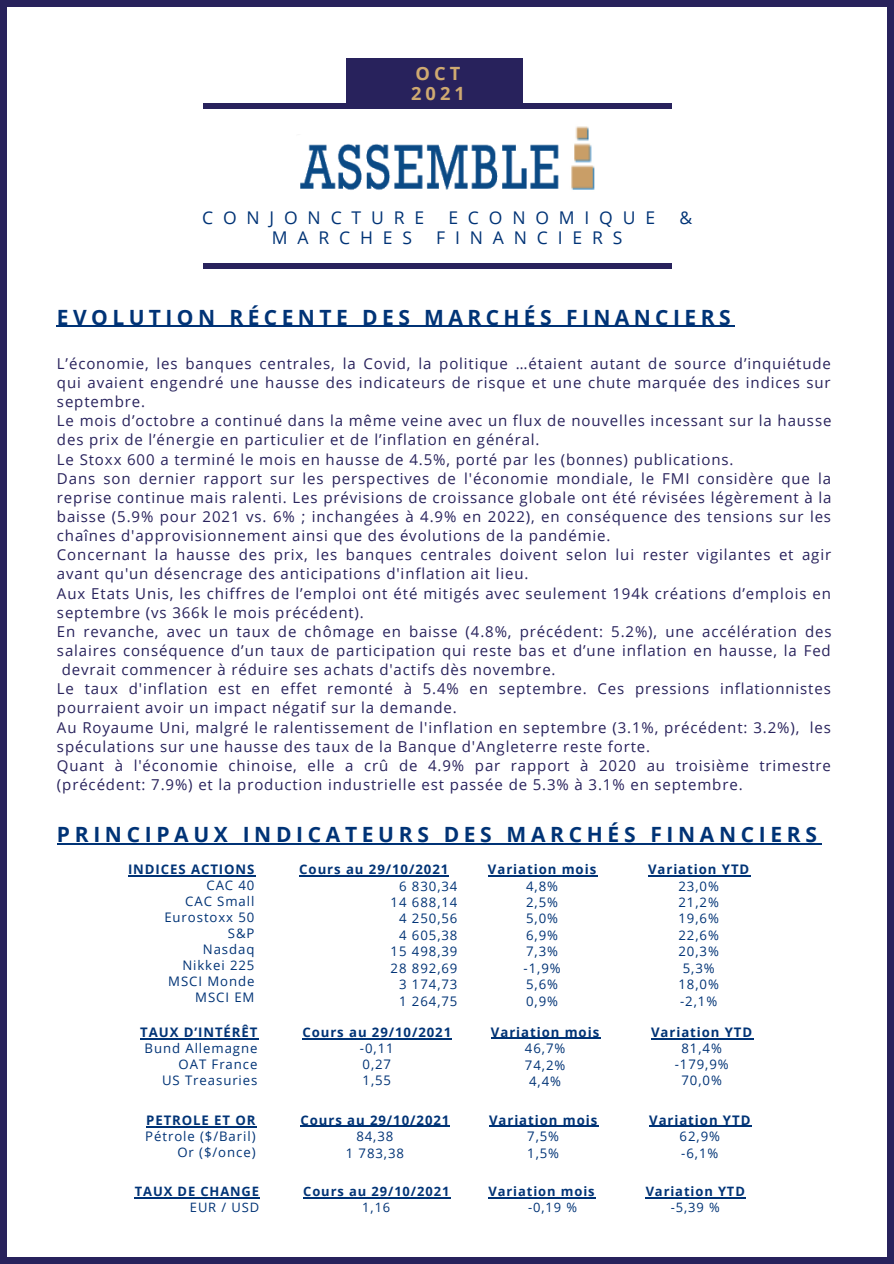
<style>
.page{position:relative;width:894px;height:1264px;background:#fff}
.page>*{position:absolute;margin:0;border:0;box-sizing:border-box;transform-origin:0 0}
.t1{font:700 21px "Open Sans";letter-spacing:.22em;color:#003376}
.t2{font:700 18.3px "Open Sans";letter-spacing:.22em;color:#cfaa71}
.t3{font:17.55px "Open Sans";letter-spacing:.56em;color:#003376}
.t4{font:15px/19.2px "Open Sans";letter-spacing:.06em;color:#28225c}
.t5{font:13.2px/15.9px "Open Sans";letter-spacing:.07em;color:#003376;text-align:right}
.t6{font:700 13.2px "Open Sans";letter-spacing:.07em;color:#003376}
.t7{font:700 12.9px "Open Sans";letter-spacing:.07em;color:#003376}
.t8{font:12.9px "Open Sans";letter-spacing:.07em;color:#003376}
</style>
<div class="page">
<div style="left:0;top:0;width:893px;height:6px;background:#28225c"></div>
<hr style="left:57px;top:325px;width:677px;height:2px;background:#003376">
<div style="left:346px;top:58px;width:177px;height:49px;background:#28225c"></div>
<div style="left:203px;top:104px;width:469px;height:5px;background:#28225c"></div>
<div style="left:203px;top:263px;width:469px;height:6px;background:#28225c"></div>
<img style="left:300px;top:144px;width:259px;height:46px">
<img style="left:571px;top:126px;width:24px;height:64px">
<hr style="left:57px;top:843px;width:764px;height:1px;background:#003376">
<hr style="left:128px;top:875px;width:127px;height:1px;background:#003376">
<hr style="left:299px;top:875px;width:150px;height:1px;background:#003376">
<hr style="left:488px;top:875px;width:109px;height:1px;background:#003376">
<hr style="left:648px;top:875px;width:102px;height:1px;background:#003376">
<hr style="left:140px;top:1038px;width:118px;height:1px;background:#003376">
<hr style="left:302px;top:1038px;width:150px;height:1px;background:#003376">
<hr style="left:491px;top:1037px;width:109px;height:1px;background:#003376">
<hr style="left:651px;top:1038px;width:102px;height:1px;background:#003376">
<hr style="left:146px;top:1126px;width:110px;height:1px;background:#003376">
<hr style="left:300px;top:1125px;width:150px;height:1px;background:#003376">
<hr style="left:489px;top:1125px;width:109px;height:1px;background:#003376">
<hr style="left:649px;top:1125px;width:102px;height:1px;background:#003376">
<hr style="left:135px;top:1197px;width:125px;height:1px;background:#003376">
<hr style="left:303px;top:1197px;width:147px;height:1px;background:#003376">
<hr style="left:488px;top:1196px;width:107px;height:2px;background:#003376">
<hr style="left:645px;top:1197px;width:100px;height:1px;background:#003376">
<div style="left:0;top:1256px;width:893px;height:7px;background:#28225c"></div>
<div style="left:0;top:0;width:7px;height:1260px;background:#28225c"></div>
<div style="left:887px;top:0;width:6px;height:1262px;background:#28225c"></div>
<p class="t2" style="left:415px;top:60px;width:46px">OCT</p>
<p class="t2" style="left:411px;top:80px;width:55px">2021</p>
<p class="t3" style="left:202px;top:206px;width:223px">CONJONCTURE</p>
<p class="t3" style="left:448px;top:206px;width:208px">ECONOMIQUE</p>
<p class="t3" style="left:679px;top:206px;width:14px">&amp;</p>
<p class="t3" style="left:272px;top:225px;width:142px">MARCHES</p>
<p class="t3" style="left:436px;top:225px;width:188px">FINANCIERS</p>
<p class="t1" style="left:57px;top:302px;width:675px">EVOLUTION RÉCENTE DES MARCHÉS FINANCIERS</p>
<p class="t4" style="left:57px;top:353px;width:775px;text-align:justify">L’économie, les banques centrales, la Covid, la politique …étaient autant de source d’inquiétude qui avaient engendré une hausse des indicateurs de risque et une chute marquée des indices sur septembre.</p>
<p class="t4" style="left:57px;top:411px;width:775px">Le mois d’octobre a continué dans la même veine avec un flux de nouvelles incessant sur la hausse des prix de l’énergie en particulier et de l’inflation en général.</p>
<p class="t4" style="left:57px;top:449px;width:677px">Le Stoxx 600 a terminé le mois en hausse de 4.5%, porté par les (bonnes) publications.</p>
<p class="t4" style="left:57px;top:468px;width:775px;text-align:justify">Dans son dernier rapport sur les perspectives de l'économie mondiale, le FMI considère que la reprise continue mais ralenti. Les prévisions de croissance globale ont été révisées légèrement à la baisse (5.9% pour 2021 vs. 6% ; inchangées à 4.9% en 2022), en conséquence des tensions sur les chaînes d'approvisionnement ainsi que des évolutions de la pandémie.</p>
<p class="t4" style="left:57px;top:545px;width:775px">Concernant la hausse des prix, les banques centrales doivent selon lui rester vigilantes et agir avant qu'un désencrage des anticipations d'inflation ait lieu.</p>
<p class="t4" style="left:57px;top:583px;width:775px">Aux Etats Unis, les chiffres de l’emploi ont été mitigés avec seulement 194k créations d’emplois en septembre (vs 366k le mois précédent).</p>
<p class="t4" style="left:57px;top:621px;width:775px">En revanche, avec un taux de chômage en baisse (4.8%, précédent: 5.2%), une accélération des</p>
<p class="t4" style="left:57px;top:640px;width:775px">salaires conséquence d’un taux de participation qui reste bas et d’une inflation en hausse, la Fed</p>
<p class="t4" style="left:62px;top:659px;width:495px">devrait commencer à réduire ses achats d'actifs dès novembre.</p>
<p class="t4" style="left:57px;top:679px;width:775px">Le taux d'inflation est en effet remonté à 5.4% en septembre. Ces pressions inflationnistes pourraient avoir un impact négatif sur la demande.</p>
<p class="t4" style="left:57px;top:717px;width:775px">Au Royaume Uni, malgré le ralentissement de l'inflation en septembre (3.1%, précédent: 3.2%), les spéculations sur une hausse des taux de la Banque d'Angleterre reste forte.</p>
<p class="t4" style="left:57px;top:755px;width:775px">Quant à l'économie chinoise, elle a crû de 4.9% par rapport à 2020 au troisième trimestre (précédent: 7.9%) et la production industrielle est passée de 5.3% à 3.1% en septembre.</p>
<p class="t1" style="left:57px;top:819px;width:761px">PRINCIPAUX INDICATEURS DES MARCHÉS FINANCIERS</p>
<p class="t6" style="left:128px;top:860px;width:128px">INDICES ACTIONS</p>
<p class="t5" style="left:206px;top:877px;width:50px">CAC 40</p>
<p class="t5" style="left:164px;top:893px;width:92px">CAC Small<br>Eurostoxx 50</p>
<p class="t5" style="left:228px;top:924px;width:28px">S&amp;P</p>
<p class="t5" style="left:203px;top:940px;width:53px">Nasdaq</p>
<p class="t5" style="left:182px;top:956px;width:74px">Nikkei 225</p>
<p class="t5" style="left:168px;top:972px;width:88px">MSCI Monde</p>
<p class="t5" style="left:195px;top:988px;width:61px">MSCI EM</p>
<p class="t6" style="left:488px;top:859px;width:110px">Variation mois</p>
<p class="t5" style="left:526px;top:877px;width:33px">4,8%</p>
<p class="t5" style="left:526px;top:893px;width:33px">2,5%</p>
<p class="t5" style="left:526px;top:910px;width:33px">5,0%</p>
<p class="t5" style="left:526px;top:926px;width:33px">6,9%</p>
<p class="t5" style="left:526px;top:943px;width:33px">7,3%</p>
<p class="t5" style="left:523px;top:959px;width:39px">-1,9%</p>
<p class="t5" style="left:526px;top:976px;width:33px">5,6%</p>
<p class="t5" style="left:526px;top:992px;width:33px">0,9%</p>
<p class="t6" style="left:648px;top:859px;width:103px">Variation YTD</p>
<p class="t5" style="left:678px;top:877px;width:42px">23,0%</p>
<p class="t5" style="left:678px;top:893px;width:42px">21,2%</p>
<p class="t5" style="left:678px;top:910px;width:42px">19,6%</p>
<p class="t5" style="left:678px;top:926px;width:42px">22,6%</p>
<p class="t5" style="left:678px;top:943px;width:42px">20,3%</p>
<p class="t5" style="left:682px;top:959px;width:33px">5,3%</p>
<p class="t5" style="left:678px;top:976px;width:42px">18,0%</p>
<p class="t5" style="left:680px;top:992px;width:39px">-2,1%</p>
<p class="t6" style="left:299px;top:859px;width:150px">Cours au 29/10/2021</p>
<p class="t5" style="left:399px;top:877px;width:60px">6 830,34</p>
<p class="t5" style="left:390px;top:893px;width:68px">14 688,14</p>
<p class="t5" style="left:399px;top:910px;width:60px">4 250,56</p>
<p class="t5" style="left:399px;top:926px;width:60px">4 605,38</p>
<p class="t5" style="left:390px;top:943px;width:68px">15 498,39</p>
<p class="t5" style="left:390px;top:959px;width:68px">28 892,69</p>
<p class="t5" style="left:399px;top:976px;width:60px">3 174,73</p>
<p class="t5" style="left:399px;top:992px;width:60px">1 264,75</p>
<p class="t6" style="left:140px;top:1022px;width:119px">TAUX D’INTÉRÊT</p>
<p class="t5" style="left:145px;top:1039px;width:114px">Bund Allemagne</p>
<p class="t5" style="left:178px;top:1055px;width:80px">OAT France</p>
<p class="t5" style="left:162px;top:1071px;width:97px">US Treasuries</p>
<p class="t6" style="left:146px;top:1110px;width:111px">PETROLE ET OR</p>
<p class="t5" style="left:145px;top:1127px;width:112px">Pétrole ($/Baril)</p>
<p class="t5" style="left:177px;top:1143px;width:80px">Or ($/once)</p>
<p class="t7" style="left:135px;top:1182px;width:126px">TAUX DE CHANGE</p>
<p class="t8" style="left:190px;top:1198px;width:71px">EUR / USD</p>
<p class="t6" style="left:302px;top:1022px;width:150px">Cours au 29/10/2021</p>
<p class="t5" style="left:360px;top:1039px;width:35px">-0,11</p>
<p class="t5" style="left:362px;top:1055px;width:30px">0,27</p>
<p class="t5" style="left:362px;top:1071px;width:30px">1,55</p>
<p class="t6" style="left:300px;top:1110px;width:150px">Cours au 29/10/2021</p>
<p class="t5" style="left:356px;top:1128px;width:39px">84,38</p>
<p class="t5" style="left:345px;top:1144px;width:60px">1 783,38</p>
<p class="t7" style="left:303px;top:1182px;width:148px">Cours au 29/10/2021</p>
<p class="t8" style="left:362px;top:1198px;width:30px">1,16</p>
<p class="t6" style="left:491px;top:1022px;width:110px">Variation mois</p>
<p class="t5" style="left:524px;top:1039px;width:42px">46,7%</p>
<p class="t5" style="left:524px;top:1056px;width:42px">74,2%</p>
<p class="t5" style="left:529px;top:1072px;width:33px">4,4%</p>
<p class="t6" style="left:489px;top:1110px;width:110px">Variation mois</p>
<p class="t5" style="left:527px;top:1128px;width:33px">7,5%</p>
<p class="t5" style="left:527px;top:1144px;width:33px">1,5%</p>
<p class="t7" style="left:488px;top:1182px;width:108px">Variation mois</p>
<p class="t8" style="left:528px;top:1198px;width:50px">-0,19 %</p>
<p class="t6" style="left:651px;top:1022px;width:103px">Variation YTD</p>
<p class="t5" style="left:681px;top:1039px;width:42px">81,4%</p>
<p class="t5" style="left:674px;top:1055px;width:55px">-179,9%</p>
<p class="t5" style="left:681px;top:1071px;width:42px">70,0%</p>
<p class="t6" style="left:649px;top:1110px;width:103px">Variation YTD</p>
<p class="t5" style="left:679px;top:1128px;width:42px">62,9%</p>
<p class="t5" style="left:681px;top:1144px;width:39px">-6,1%</p>
<p class="t7" style="left:645px;top:1182px;width:101px">Variation YTD</p>
<p class="t8" style="left:670px;top:1198px;width:50px">-5,39 %</p>
</div>
